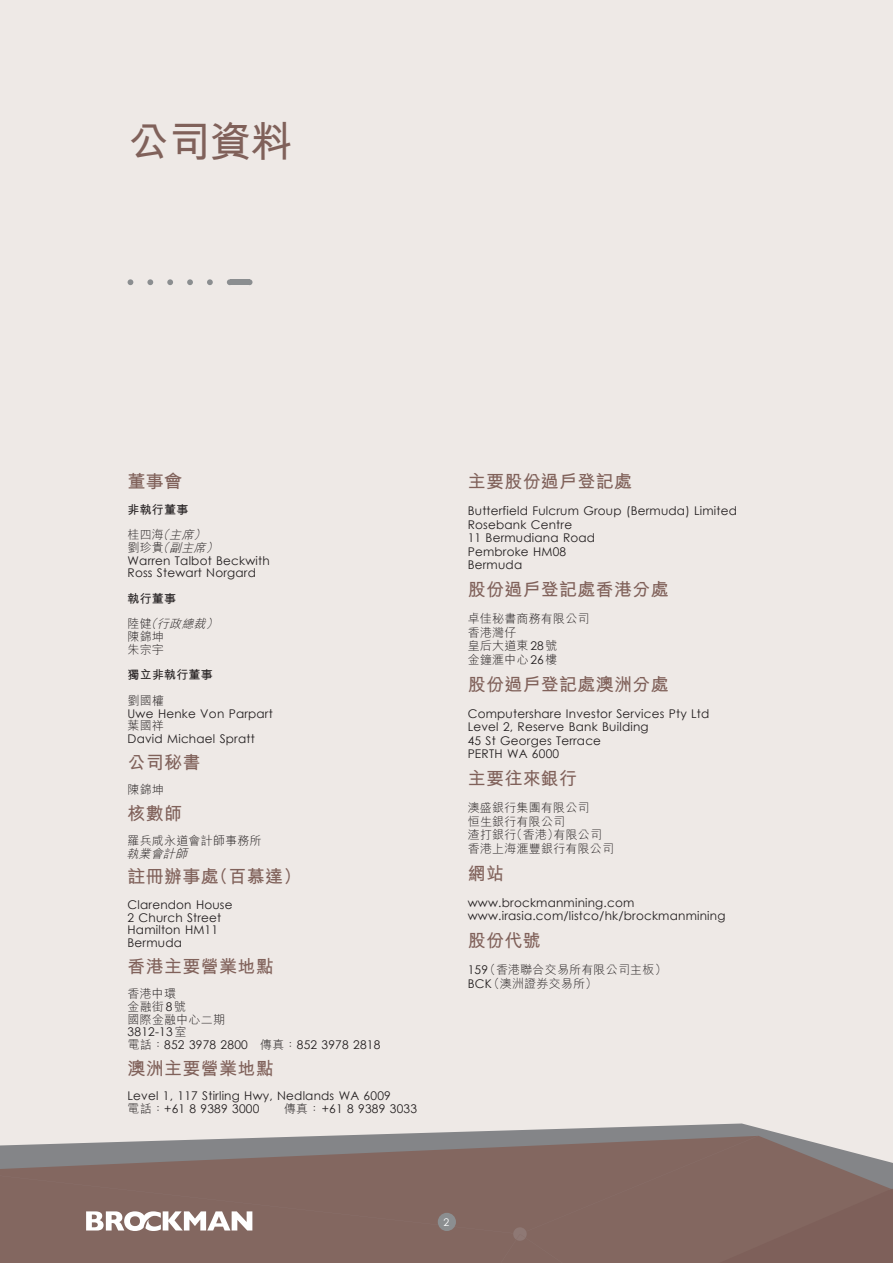
<style>
.page{position:relative;width:893px;height:1263px;background:#fff}
.page>*{position:absolute;margin:0;border:0;box-sizing:border-box;transform-origin:0 0}
.t1{font:700 42px "M Hei HK";color:#80615a}
.t2{font:700 18px "M Hei HK";letter-spacing:.015em;color:#80615a}
.t3{font:12px/13.5px "Century Gothic";letter-spacing:.015em;color:#231f20}
.t4{font:300 12px/13.5px "M Hei HK";letter-spacing:.015em;color:#231f20}
.t5{font:italic 300 12px/25.5px "M Hei HK";color:#231f20}
.t6{font:700 12px/25.5px "M Hei HK";letter-spacing:.015em;color:#231f20}
.t7{font:10.5px "Century Gothic";color:#fff}
.s1{font-weight:300}
.s2{font-weight:300;font-style:italic}
.s3{font-style:normal}
.s4{font-weight:700;font-style:normal}
.s5{font-family:"Century Gothic";font-weight:400}
.s6{font-family:"M Hei HK";font-weight:300}
</style>
<div class="page">
<div style="left:0;top:0;width:893px;height:1201px;background:#eee9e6"></div>
<svg style="left:323px;top:1123px;width:466px;height:13px"></svg>
<svg style="left:0;top:1136px;width:893px;height:127px;background:#87706a"></svg>
<svg style="left:227px;top:279px;width:3px;height:6px"></svg>
<svg style="left:207px;top:279px;width:6px;height:6px"></svg>
<svg style="left:187px;top:279px;width:6px;height:6px"></svg>
<svg style="left:167px;top:279px;width:6px;height:6px"></svg>
<svg style="left:147px;top:279px;width:6px;height:6px"></svg>
<svg style="left:128px;top:279px;width:5px;height:6px"></svg>
<div style="left:230px;top:279px;width:20px;height:6px;background:#8b8e90"></div>
<h1 class="t1" style="left:128px;top:111px;width:166px">公司資料</h1>
<h2 class="t2" style="left:128px;top:468px;width:56px">董事會</h2>
<p class="t6" style="left:128px;top:495px;width:84px">非執行董事<br><span class="s1">桂四海</span><span class="s2">（主席）</span></p>
<p class="t5" style="left:128px;top:534px;width:96px"><span class="s3">劉珍貴</span>（副主席）</p>
<p class="t3" style="left:128px;top:554px;width:144px;line-height:12.8px">Warren Talbot Beckwith<br>Ross Stewart Norgard</p>
<p class="t5" style="left:128px;top:585px;width:96px"><span class="s4">執行董事<br></span><span class="s3">陸健</span>（行政總裁）</p>
<p class="t4" style="left:128px;top:630px;width:38px;line-height:12.8px">陳錦坤朱宗宇</p>
<p class="t6" style="left:128px;top:661px;width:87px">獨立非執行董事</p>
<p class="t4" style="left:128px;top:693px;width:38px">劉國權</p>
<p class="t3" style="left:128px;top:706px;width:147px">Uwe Henke Von Parpart</p>
<p class="t4" style="left:128px;top:719px;width:38px">葉國祥</p>
<p class="t3" style="left:128px;top:732px;width:129px">David Michael Spratt</p>
<h2 class="t2" style="left:128px;top:749px;width:74px">公司秘書</h2>
<p class="t4" style="left:128px;top:782px;width:38px">陳錦坤</p>
<h2 class="t2" style="left:128px;top:800px;width:56px">核數師</h2>
<p class="t4" style="left:128px;top:833px;width:136px">羅兵咸永道會計師事務所</p>
<p class="t5" style="left:126px;top:840px;width:67px">執業會計師</p>
<h2 class="t2" style="left:128px;top:864px;width:175px">註冊辦事處（百慕達）</h2>
<p class="t3" style="left:128px;top:898px;width:107px;line-height:12.8px">Clarendon House<br>2 Church Street<br>Hamilton HM11<br>Bermuda</p>
<h2 class="t2" style="left:128px;top:953px;width:148px">香港主要營業地點</h2>
<p class="t4" style="left:128px;top:987px;width:99px;line-height:12.8px">香港中環<br>金融街<span class="s5">8</span>號<br>國際金融中心二期</p>
<p class="t3" style="left:128px;top:1025px;width:254px;line-height:12.8px">3812-13<span class="s6">室<br>電話：</span>852 3978 2800 <span class="s6">傳真：</span>852 3978 2818</p>
<h2 class="t2" style="left:128px;top:1055px;width:148px">澳洲主要營業地點</h2>
<p class="t3" style="left:128px;top:1089px;width:265px;line-height:12.8px">Level 1, 117 Stirling Hwy, Nedlands WA 6009<span class="s6">電話：</span>+61 8 9389 3000</p>
<p class="t3" style="left:284px;top:1102px;width:134px"><span class="s6">傳真：</span>+61 8 9389 3033</p>
<h2 class="t2" style="left:468px;top:468px;width:166px">主要股份過戶登記處</h2>
<p class="t3" style="left:468px;top:504px;width:271px">Butterfield Fulcrum Group (Bermuda) Limited<br>Rosebank Centre<br>11 Bermudiana Road<br>Pembroke HM08<br>Bermuda</p>
<h2 class="t2" style="left:468px;top:576px;width:203px">股份過戶登記處香港分處</h2>
<p class="t4" style="left:468px;top:611px;width:123px">卓佳秘書商務有限公司香港灣仔<br>皇后大道東<span class="s5">28</span>號<br>金鐘滙中心<span class="s5">26</span>樓</p>
<h2 class="t2" style="left:468px;top:671px;width:203px">股份過戶登記處澳洲分處</h2>
<p class="t3" style="left:468px;top:706px;width:243px">Computershare Investor Services Pty Ltd<br>Level 2, Reserve Bank Building<br>45 St Georges Terrace<br>PERTH WA 6000</p>
<h2 class="t2" style="left:468px;top:765px;width:111px">主要往來銀行</h2>
<p class="t4" style="left:468px;top:800px;width:148px">澳盛銀行集團有限公司<br>恒生銀行有限公司<br>渣打銀行（香港）有限公司香港上海滙豐銀行有限公司</p>
<h2 class="t2" style="left:468px;top:860px;width:38px">網站</h2>
<p class="t3" style="left:468px;top:895px;width:259px">www.brockmanmining.com www.irasia.com/listco/hk/brockmanmining</p>
<h2 class="t2" style="left:468px;top:927px;width:74px">股份代號</h2>
<p class="t4" style="left:468px;top:962px;width:200px"><span class="s5">159</span>（香港聯合交易所有限公司主板）<br><span class="s5">BCK</span>（澳洲證券交易所）</p>
<p class="t7" style="left:444px;top:1214px;width:7px">2</p>
</div>
